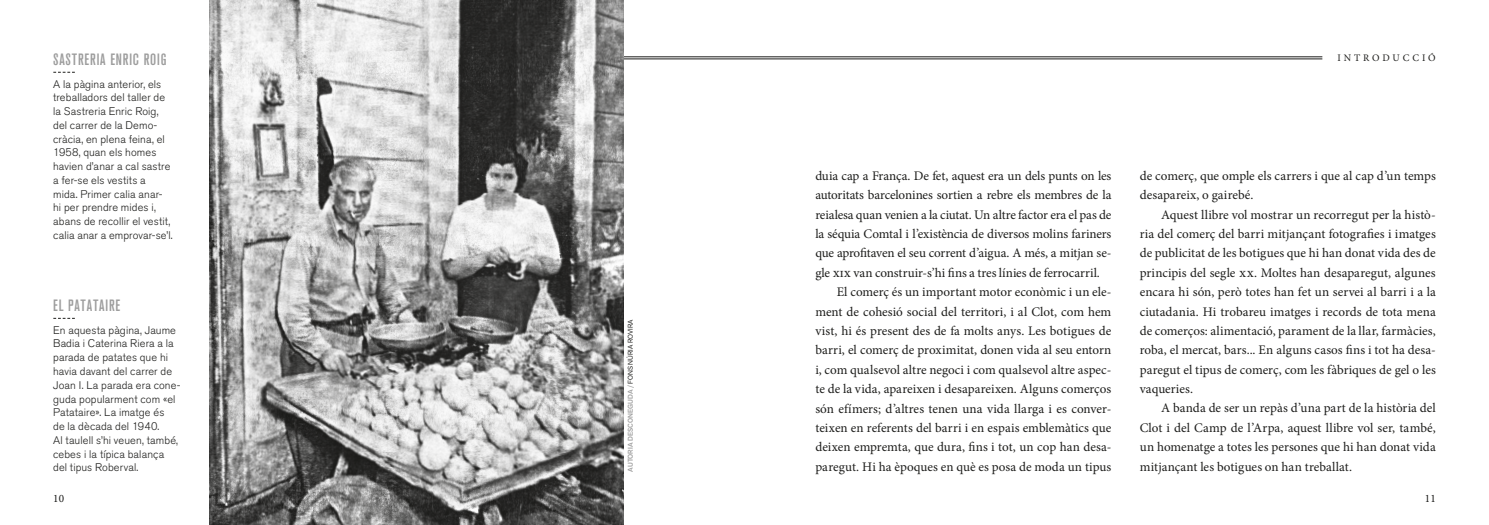
<style>
.page{position:relative;width:1489px;height:525px;background:#fff}
.page>*{position:absolute;margin:0;border:0;box-sizing:border-box;transform-origin:0 0}
.t1{font:500 condensed 16.25px "Akzidenz Grotesk BQ";letter-spacing:.05em;color:#9d9d9d}
.t2{font:13.12px/19.4px "Minion Pro";color:#1d1d1b;text-align:justify}
.t3{font:11.25px "Minion Pro";color:#1d1d1b}
.t4{font:300 11px/13.8px "Akzidenz Grotesk BQ";letter-spacing:.01em;color:#1d1d1b}
.t5{font:10px "Minion Pro";letter-spacing:.29em;color:#1d1d1b}
.t6{font:500 6.88px "Akzid Grtsk Next";letter-spacing:.01em;color:#9d9d9d}
.s1{font-weight:400;color:#1d1d1b}
</style>
<div class="page">
<img style="left:209px;top:0;width:415px;height:524px">
<hr style="left:624px;top:57px;width:698px;height:1px;background:#1d1d1b">
<hr style="left:624px;top:59px;width:698px;height:1px;background:#1d1d1b">
<svg style="left:53px;top:318px;width:22px;height:1px"></svg>
<svg style="left:53px;top:72px;width:22px;height:1px"></svg>
<p class="t1" style="left:53px;top:50px;width:115px">SASTRERIA ENRIC ROIG</p>
<p class="t4" style="left:53px;top:77px;width:121px">A la pàgina anterior, els treballadors del taller de la Sastreria Enric Roig, del carrer de la Demo&shy;cràcia, en plena feina, el<br>1958, quan els homes havien d’anar a cal sastre a fer-se els vestits a mida. Primer calia anar&shy;hi per prendre mides i, abans de recollir el vestit, calia anar a emprovar-se’l.</p>
<p class="t1" style="left:53px;top:296px;width:69px">EL PATATAIRE</p>
<p class="t4" style="left:53px;top:323px;width:129px">En aquesta pàgina, Jaume<br>Badia i Caterina Riera a la parada de patates que hi havia davant del carrer de<br>Joan I. La parada era cone&shy;guda popularment com «el<br>Patataire». La imatge és<br>de la dècada del 1940.<br>Al taulell s’hi veuen, també, cebes i la típica balança del tipus Roberval.</p>
<p class="t6" style="left:625px;top:471px;width:153px;rotate:-90deg">AUTORIA DESCONEGUDA / <span class="s1">FONS NÚRIA ROVIRA</span></p>
<p class="t5" style="left:1337px;top:51px;width:100px">INTRODUCCIÓ</p>
<p class="t2" style="left:815px;top:166px;width:297px">duia cap a França. De fet, aquest era un dels punts on les</p>
<p class="t2" style="left:815px;top:185px;width:297px">autoritats barcelonines sortien a rebre els membres de la</p>
<p class="t2" style="left:815px;top:205px;width:297px">reialesa quan venien a la ciutat. Un altre factor era el pas de</p>
<p class="t2" style="left:815px;top:224px;width:297px">la séquia Comtal i l’existència de diversos molins fariners</p>
<p class="t2" style="left:815px;top:243px;width:297px">que aprofitaven el seu corrent d’aigua. A més, a mitjan se-</p>
<p class="t2" style="left:815px;top:263px;width:286px">gle xix van construir-s’hi fins a tres línies de ferrocarril.</p>
<p class="t2" style="left:836px;top:282px;width:276px">El comerç és un important motor econòmic i un ele-</p>
<p class="t2" style="left:815px;top:301px;width:297px">ment de cohesió social del territori, i al Clot, com hem</p>
<p class="t2" style="left:815px;top:321px;width:297px">vist, hi és present des de fa molts anys. Les botigues de</p>
<p class="t2" style="left:815px;top:340px;width:297px">barri, el comerç de proximitat, donen vida al seu entorn</p>
<p class="t2" style="left:815px;top:360px;width:297px">i, com qualsevol altre negoci i com qualsevol altre aspec-</p>
<p class="t2" style="left:815px;top:379px;width:297px">te de la vida, apareixen i desapareixen. Alguns comerços</p>
<p class="t2" style="left:815px;top:398px;width:297px">són efímers; d’altres tenen una vida llarga i es conver-</p>
<p class="t2" style="left:815px;top:418px;width:297px">teixen en referents del barri i en espais emblemàtics que</p>
<p class="t2" style="left:815px;top:437px;width:297px">deixen empremta, que dura, fins i tot, un cop han desa-</p>
<p class="t2" style="left:815px;top:456px;width:297px">paregut. Hi ha èpoques en què es posa de moda un tipus</p>
<p class="t2" style="left:1139px;top:166px;width:297px">de comerç, que omple els carrers i que al cap d’un temps desapareix, o gairebé.</p>
<p class="t2" style="left:1139px;top:204px;width:297px;text-indent:21px">Aquest llibre vol mostrar un recorregut per la histò&shy;ria del comerç del barri mitjançant fotografies i imatges de publicitat de les botigues que hi han donat vida des de principis del segle xx. Moltes han desaparegut, algunes encara hi són, però totes han fet un servei al barri i a la ciutadania. Hi trobareu imatges i records de tota mena de comerços: alimentació, parament de la llar, farmàcies, roba, el mercat, bars... En alguns casos fins i tot ha desa&shy;paregut el tipus de comerç, com les fàbriques de gel o les vaqueries.</p>
<p class="t2" style="left:1139px;top:398px;width:297px;text-indent:21px">A banda de ser un repàs d’una part de la història del Clot i del Camp de l’Arpa, aquest llibre vol ser, també, un homenatge a totes les persones que hi han donat vida mitjançant les botigues on han treballat.</p>
<p class="t3" style="left:53px;top:491px;width:12px">10</p>
<p class="t3" style="left:1424px;top:491px;width:12px">11</p>
</div>
